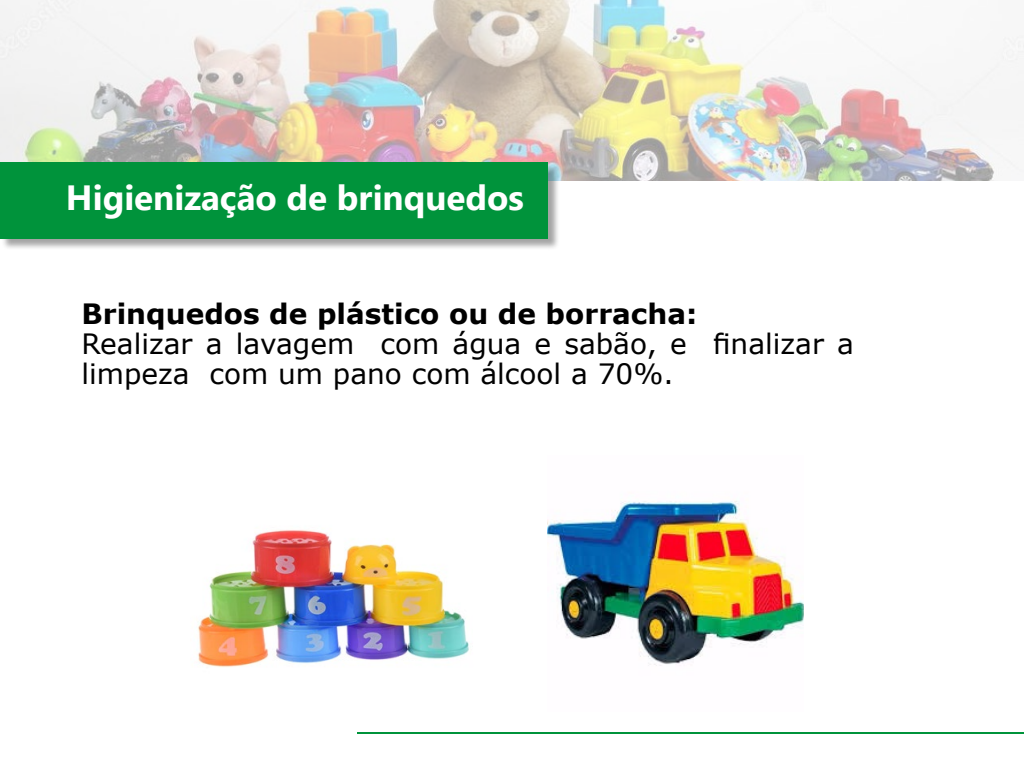
<style>
.page{position:relative;width:1024px;height:768px;background:#fff}
.page>*{position:absolute;margin:0;border:0;box-sizing:border-box;transform-origin:0 0}
.t1{font:700 35px "Segoe UI";color:#fff}
.t2{font:28px/30px "Verdana";color:#000}
.t3{font:700 28px "Verdana";color:#000}
</style>
<div class="page">
<img style="left:0;top:0;width:1024px;height:180px">
<div style="left:1px;top:163px;width:559px;height:88px;background:#000;opacity:.36"></div>
<div style="left:0;top:162px;width:548px;height:76px;background:#00933b"></div>
<img style="left:197px;top:530px;width:272px;height:137px">
<img style="left:548px;top:501px;width:255px;height:165px">
<hr style="left:357px;top:732px;width:667px;height:2px;background:#00933b">
<p class="t1" style="left:66px;top:164px;width:460px">Higienização de brinquedos</p>
<p class="t3" style="left:81px;top:294px;width:617px">Brinquedos de plástico ou de borracha:</p>
<p class="t2" style="left:81px;top:328px;width:774px">Realizar a lavagem com água e sabão, e finalizar a limpeza com um pano com álcool a 70%.</p>
</div>
